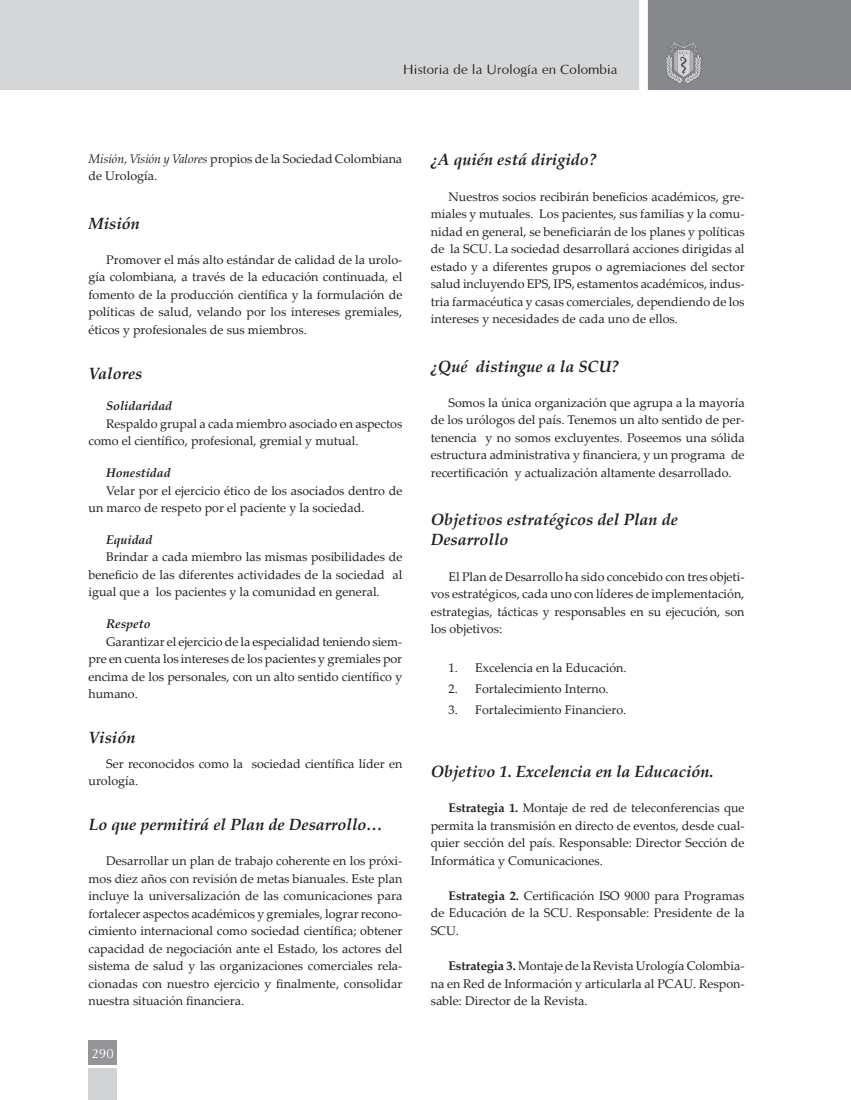
<style>
.page{position:relative;width:851px;height:1100px;background:#fff}
.page>*{position:absolute;margin:0;border:0;box-sizing:border-box;transform-origin:0 0}
.t1{font:italic 700 16.25px/20px "Palatino Linotype";color:#231f20}
.t2{font:13.75px "Optane";color:#231f20}
.t3{font:13.75px "Optane";color:#fff}
.t4{font:12.5px/17.5px "Palatino Linotype";color:#231f20;text-align:justify}
.t5{font:italic 700 12.5px "Palatino Linotype";color:#231f20}
.s1{font-style:italic}
.s2{font-weight:700}
</style>
<div class="page">
<div style="left:88px;top:1039px;width:29px;height:25px;background:#939598"></div>
<div style="left:88px;top:1067px;width:29px;height:32px;background:#d1d2d4"></div>
<img style="left:0;top:0;width:850px;height:90px">
<p class="t2" style="left:403px;top:62px;width:216px">Historia de la Urología en Colombia</p>
<p class="t4" style="left:88px;top:149px;width:315px"><span class="s1">Misión, Visión y Valores</span> propios de la Sociedad Colombiana de Urología.</p>
<h1 class="t1" style="left:88px;top:212px;width:53px">Misión</h1>
<p class="t4" style="left:88px;top:250px;width:315px;text-indent:18px">Promover el más alto estándar de calidad de la urolo&shy;gía colombiana, a través de la educación continuada, el fomento de la producción científica y la formulación de políticas de salud, velando por los intereses gremiales, éticos y profesionales de sus miembros.</p>
<h1 class="t1" style="left:88px;top:362px;width:55px">Valores</h1>
<p class="t5" style="left:106px;top:397px;width:68px">Solidaridad</p>
<p class="t4" style="left:88px;top:414px;width:315px;text-indent:18px">Respaldo grupal a cada miembro asociado en aspectos como el científico, profesional, gremial y mutual.</p>
<p class="t5" style="left:106px;top:464px;width:66px">Honestidad</p>
<p class="t4" style="left:88px;top:481px;width:315px;text-indent:18px">Velar por el ejercicio ético de los asociados dentro de un marco de respeto por el paciente y la sociedad.</p>
<p class="t5" style="left:106px;top:530px;width:48px">Equidad</p>
<p class="t4" style="left:88px;top:548px;width:315px;text-indent:18px">Brindar a cada miembro las mismas posibilidades de beneficio de las diferentes actividades de la sociedad al igual que a los pacientes y la comunidad en general.</p>
<p class="t5" style="left:106px;top:615px;width:46px">Respeto</p>
<p class="t4" style="left:88px;top:632px;width:315px;text-indent:18px">Garantizar el ejercicio de la especialidad teniendo siem&shy;pre en cuenta los intereses de los pacientes y gremiales por encima de los personales, con un alto sentido científico y humano.</p>
<h1 class="t1" style="left:88px;top:726px;width:48px">Visión</h1>
<p class="t4" style="left:88px;top:754px;width:315px;text-indent:18px">Ser reconocidos como la sociedad científica líder en urología.</p>
<h1 class="t1" style="left:88px;top:813px;width:296px">Lo que permitirá el Plan de Desarrollo…</h1>
<p class="t4" style="left:88px;top:851px;width:315px;text-indent:18px">Desarrollar un plan de trabajo coherente en los próxi&shy;mos diez años con revisión de metas bianuales. Este plan incluye la universalización de las comunicaciones para fortalecer aspectos académicos y gremiales, lograr recono&shy;cimiento internacional como sociedad científica; obtener capacidad de negociación ante el Estado, los actores del sistema de salud y las organizaciones comerciales rela&shy;cionadas con nuestro ejercicio y finalmente, consolidar nuestra situación financiera.</p>
<p class="t3" style="left:91px;top:1045px;width:24px">290</p>
<h1 class="t1" style="left:430px;top:149px;width:167px">¿A quién está dirigido?</h1>
<p class="t4" style="left:430px;top:187px;width:315px;text-indent:18px">Nuestros socios recibirán beneficios académicos, gre&shy;miales y mutuales. Los pacientes, sus familias y la comu&shy;nidad en general, se beneficiarán de los planes y políticas de la SCU. La sociedad desarrollará acciones dirigidas al estado y a diferentes grupos o agremiaciones del sector salud incluyendo EPS, IPS, estamentos académicos, indus&shy;tria farmacéutica y casas comerciales, dependiendo de los intereses y necesidades de cada uno de ellos.</p>
<h1 class="t1" style="left:430px;top:355px;width:189px">¿Qué distingue a la SCU?</h1>
<p class="t4" style="left:430px;top:393px;width:315px;text-indent:18px">Somos la única organización que agrupa a la mayoría de los urólogos del país. Tenemos un alto sentido de per&shy;tenencia y no somos excluyentes. Poseemos una sólida estructura administrativa y financiera, y un programa de recertificación y actualización altamente desarrollado.</p>
<h1 class="t1" style="left:430px;top:509px;width:249px">Objetivos estratégicos del Plan de<br>Desarrollo</h1>
<p class="t4" style="left:430px;top:567px;width:315px;text-indent:18px">El Plan de Desarrollo ha sido concebido con tres objeti&shy;vos estratégicos, cada uno con líderes de implementación, estrategias, tácticas y responsables en su ejecución, son los objetivos:</p>
<p class="t4" style="left:448px;top:658px;width:180px">1. Excelencia en la Educación.</p>
<p class="t4" style="left:448px;top:679px;width:162px">2. Fortalecimiento Interno.</p>
<p class="t4" style="left:448px;top:700px;width:179px">3. Fortalecimiento Financiero.</p>
<h1 class="t1" style="left:430px;top:760px;width:284px">Objetivo 1. Excelencia en la Educación.</h1>
<p class="t4" style="left:430px;top:798px;width:315px;text-indent:18px"><span class="s2">Estrategia 1.</span> Montaje de red de teleconferencias que permita la transmisión en directo de eventos, desde cual&shy;quier sección del país. Responsable: Director Sección de Informática y Comunicaciones.</p>
<p class="t4" style="left:430px;top:886px;width:315px;text-indent:18px"><span class="s2">Estrategia 2.</span> Certificación ISO 9000 para Programas de Educación de la SCU. Responsable: Presidente de la SCU.</p>
<p class="t4" style="left:430px;top:956px;width:315px;text-indent:18px"><span class="s2">Estrategia 3.</span> Montaje de la Revista Urología Colombia&shy;na en Red de Información y articularla al PCAU. Respon&shy;sable: Director de la Revista.</p>
</div>
